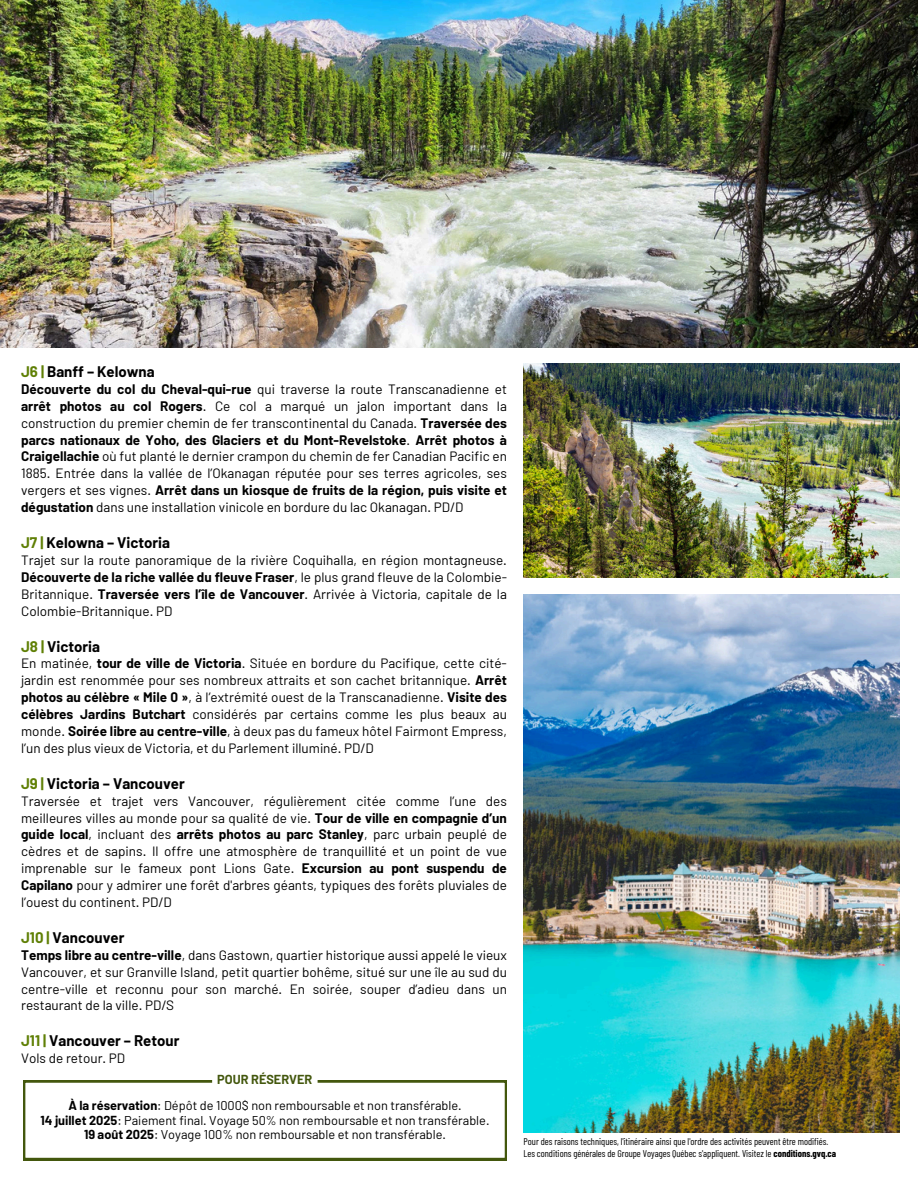
<style>
.page{position:relative;width:918px;height:1188px;background:#fff}
.page>*{position:absolute;margin:0;border:0;box-sizing:border-box;transform-origin:0 0}
.t1{font:700 15px "Barlow";color:#000}
.t2{font:13.5px/16.8px "Barlow";color:#000;text-align:justify}
.t3{font:12.75px/14.9px "Barlow";color:#000;text-align:center}
.t4{font:700 12.75px "Barlow";color:#43570d}
.t5{font:9.75px "Barlow Condensed";color:#000}
.s1{color:#5f7f05}
.s2{font-weight:700}
</style>
<div class="page">
<img style="left:0;top:0;width:918px;height:347px">
<img style="left:524px;top:594px;width:376px;height:538px">
<svg style="left:23px;top:1080px;width:484px;height:80px"></svg>
<img style="left:524px;top:363px;width:376px;height:215px">
<div style="left:212px;top:1070px;width:106px;height:20px;background:#fff;border-radius:5px"></div>
<h1 class="t1" style="left:21px;top:362px;width:135px"><span class="s1">J6 |</span> Banff – Kelowna</h1>
<h1 class="t2" style="left:21px;top:380px;width:487px"><span class="s2">Découverte du col du Cheval-qui-rue</span> qui traverse la route Transcanadienne et <span class="s2">arrêt photos au col Rogers</span>. Ce col a marqué un jalon important dans la construction du premier chemin de fer transcontinental du Canada. <span class="s2">Traversée des parcs nationaux de Yoho, des Glaciers et du Mont-Revelstoke</span>. <span class="s2">Arrêt photos à Craigellachie</span> où fut planté le dernier crampon du chemin de fer Canadian Pacific en 1885. Entrée dans la vallée de l’Okanagan réputée pour ses terres agricoles, ses vergers et ses vignes. <span class="s2">Arrêt dans un kiosque de fruits de la région, puis visite et dégustation</span> dans une installation vinicole en bordure du lac Okanagan. PD/D</h1>
<h1 class="t1" style="left:21px;top:533px;width:150px"><span class="s1">J7 |</span> Kelowna – Victoria</h1>
<h1 class="t2" style="left:21px;top:551px;width:487px">Trajet sur la route panoramique de la rivière Coquihalla, en région montagneuse.<br><span class="s2">Découverte de la riche vallée du fleuve Fraser</span>, le plus grand fleuve de la Colombie-Britannique. <span class="s2">Traversée vers l’île de Vancouver</span>. Arrivée à Victoria, capitale de la Colombie-Britannique. PD</h1>
<p class="t1" style="left:21px;top:637px;width:80px"><span class="s1">J8 |</span> Victoria</p>
<p class="t2" style="left:21px;top:655px;width:487px">En matinée, <span class="s2">tour de ville de Victoria</span>. Située en bordure du Pacifique, cette cité&shy;jardin est renommée pour ses nombreux attraits et son cachet britannique. <span class="s2">Arrêt photos au célèbre « Mile 0 »</span>, à l’extrémité ouest de la Transcanadienne. <span class="s2">Visite des célèbres Jardins Butchart</span> considérés par certains comme les plus beaux au monde. <span class="s2">Soirée libre au centre-ville</span>, à deux pas du fameux hôtel Fairmont Empress, l’un des plus vieux de Victoria, et du Parlement illuminé. PD/D</p>
<h2 class="t1" style="left:21px;top:774px;width:165px"><span class="s1">J9 |</span> Victoria – Vancouver</h2>
<h2 class="t2" style="left:21px;top:792px;width:487px">Traversée et trajet vers Vancouver, régulièrement citée comme l’une des meilleures villes au monde pour sa qualité de vie. <span class="s2">Tour de ville en compagnie d’un guide local</span>, incluant des <span class="s2">arrêts photos au parc Stanley</span>, parc urbain peuplé de cèdres et de sapins. Il offre une atmosphère de tranquillité et un point de vue imprenable sur le fameux pont Lions Gate. <span class="s2">Excursion au pont suspendu de Capilano</span> pour y admirer une forêt d'arbres géants, typiques des forêts pluviales de l’ouest du continent. PD/D</h2>
<h3 class="t1" style="left:21px;top:928px;width:105px"><span class="s1">J10 |</span> Vancouver</h3>
<h3 class="t2" style="left:21px;top:946px;width:487px"><span class="s2">Temps libre au centre-ville</span>, dans Gastown, quartier historique aussi appelé le vieux Vancouver, et sur Granville Island, petit quartier bohême, situé sur une île au sud du centre-ville et reconnu pour son marché. En soirée, souper d’adieu dans un restaurant de la ville. PD/S</h3>
<p class="t1" style="left:21px;top:1031px;width:160px"><span class="s1">J11 |</span> Vancouver – Retour</p>
<p class="t2" style="left:21px;top:1049px;width:106px">Vols de retour. PD</p>
<p class="t4" style="left:217px;top:1071px;width:97px">POUR RÉSERVER</p>
<p class="t3" style="left:41px;top:1097px;width:450px"><span class="s2">À la réservation</span>: Dépôt de 1000$ non remboursable et non transférable.<br><span class="s2">14 juillet 2025</span>: Paiement final. Voyage 50% non remboursable et non transférable.<br><span class="s2">19 août 2025</span>: Voyage 100% non remboursable et non transférable.</p>
<h1 class="t5" style="left:524px;top:1135px;width:306px">Pour des raisons techniques, l'itinéraire ainsi que l'ordre des activités peuvent être modifiés.</h1>
<h1 class="t5" style="left:524px;top:1148px;width:314px">Les conditions générales de Groupe Voyages Québec s'appliquent. Visitez le <span class="s2">conditions.gvq.ca</span></h1>
</div>
